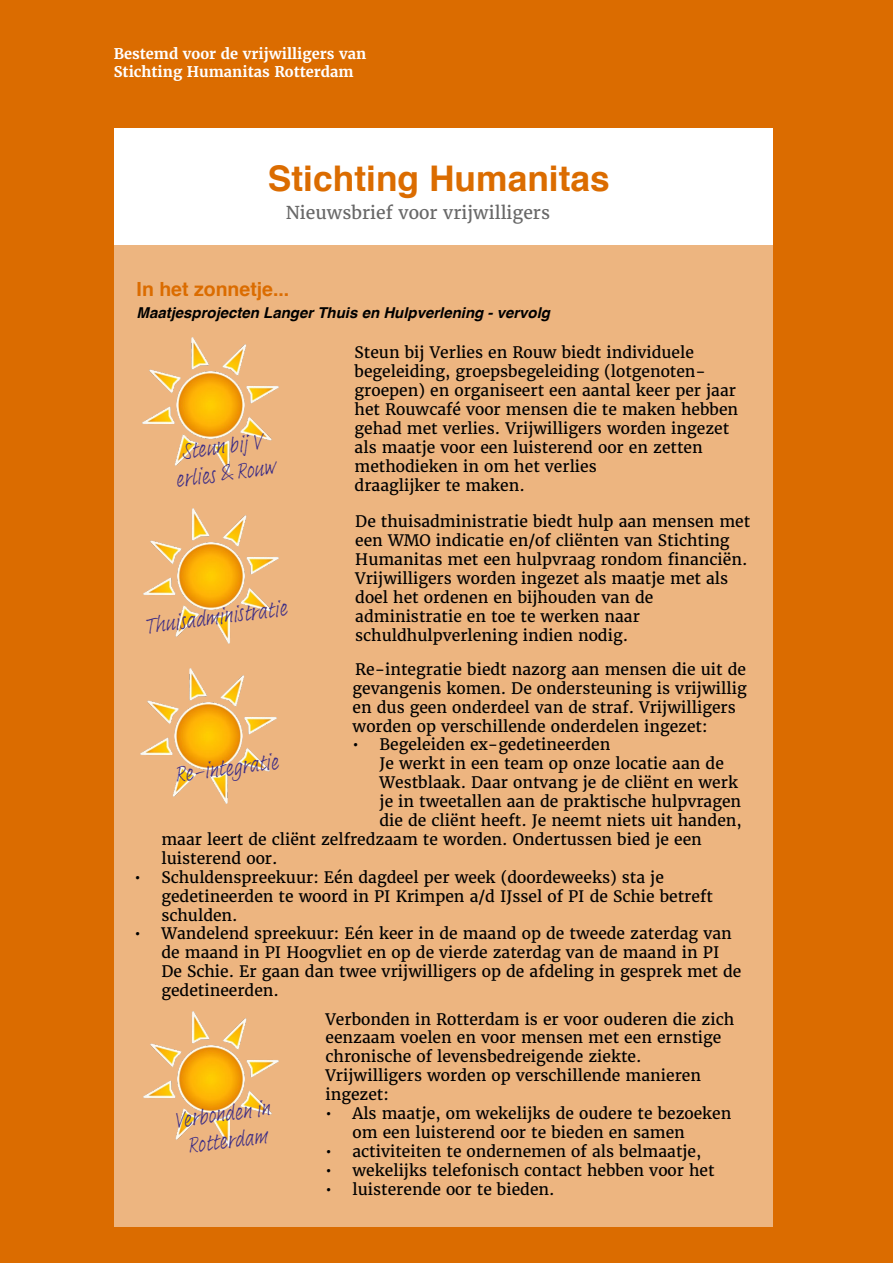
<style>
.page{position:relative;width:893px;height:1263px;background:#db6c00}
.page>*{position:absolute;margin:0;border:0;box-sizing:border-box;transform-origin:0 0}
.t1{font:700 35.4px "Helvetica";color:#db6c00}
.t2{font:22.5px/27px "Adobe Handwriting Frank";color:#3d2d85;text-align:center}
.t3{font:700 19.5px "Helvetica";color:#db6c00}
.t4{font:17.7px "Merriweather";color:#686868}
.t5{font:15.75px/18.9px "Merriweather";color:#000}
.t6{font:italic 700 15px "Helvetica";color:#000}
.t7{font:700 14.7px/17.5px "Merriweather";color:#fff}
</style>
<div class="page">
<div style="left:114px;top:128px;width:659px;height:1099px;background:#fff"></div>
<div style="left:113px;top:245px;width:667px;height:982px;background:#edb580"></div>
<img style="left:143px;top:337px;width:135px;height:135px">
<img style="left:144px;top:508px;width:135px;height:136px">
<img style="left:141px;top:669px;width:135px;height:135px">
<img style="left:144px;top:1011px;width:135px;height:135px">
<p class="t7" style="left:114px;top:45px;width:254px">Bestemd voor de vrijwilligers van<br>Stichting Humanitas Rotterdam</p>
<h1 class="t1" style="left:268px;top:150px;width:343px">Stichting Humanitas</h1>
<p class="t4" style="left:286px;top:202px;width:266px">Nieuwsbrief voor vrijwilligers</p>
<p class="t3" style="left:137px;top:274px;width:154px">In het zonnetje...</p>
<p class="t6" style="left:137px;top:300px;width:415px">Maatjesprojecten Langer Thuis en Hulpverlening - vervolg</p>
<p class="t5" style="left:355px;top:343px;width:385px">Steun bij Verlies en Rouw biedt individuele begeleiding, groepsbegeleiding (lotgenoten&shy;groepen) en organiseert een aantal keer per jaar het Rouwcafé voor mensen die te maken hebben gehad met verlies. Vrijwilligers worden ingezet als maatje voor een luisterend oor en zetten methodieken in om het verlies<br>draaglijker te maken.</p>
<h2 class="t2" style="left:170px;top:439px;width:102px;rotate:-7deg">Steun bij V erlies &amp; Rouw</h2>
<h2 class="t2" style="left:143px;top:612px;width:144px;rotate:-7deg">Thuisadministratie</h2>
<p class="t5" style="left:355px;top:512px;width:396px">De thuisadministratie biedt hulp aan mensen met een WMO indicatie en/of cliënten van Stichting Humanitas met een hulpvraag rondom financiën.<br>Vrijwilligers worden ingezet als maatje met als doel het ordenen en bijhouden van de administratie en toe te werken naar schuldhulpverlening indien nodig.</p>
<p class="t5" style="left:353px;top:660px;width:396px">Re-integratie biedt nazorg aan mensen die uit de gevangenis komen. De ondersteuning is vrijwillig en dus geen onderdeel van de straf. Vrijwilligers worden op verschillende onderdelen ingezet:</p>
<p class="t5" style="left:353px;top:735px;width:259px">• Begeleiden ex-gedetineerden</p>
<p class="t5" style="left:380px;top:754px;width:346px">Je werkt in een team op onze locatie aan de</p>
<p class="t5" style="left:380px;top:773px;width:360px">Westblaak. Daar ontvang je de cliënt en werk</p>
<p class="t5" style="left:380px;top:792px;width:363px">je in tweetallen aan de praktische hulpvragen</p>
<p class="t5" style="left:380px;top:811px;width:364px">die de cliënt heeft. Je neemt niets uit handen,</p>
<p class="t5" style="left:161px;top:830px;width:542px">maar leert de cliënt zelfredzaam te worden. Ondertussen bied je een</p>
<p class="t5" style="left:161px;top:849px;width:118px">luisterend oor.</p>
<p class="t5" style="left:161px;top:868px;width:553px;text-indent:-27px">• Schuldenspreekuur: Eén dagdeel per week (doordeweeks) sta je gedetineerden te woord in PI Krimpen a/d IJssel of PI de Schie betreft schulden.</p>
<p class="t5" style="left:161px;top:924px;width:581px;text-indent:-27px">• Wandelend spreekuur: Eén keer in de maand op de tweede zaterdag van de maand in PI Hoogvliet en op de vierde zaterdag van de maand in PI De Schie. Er gaan dan twee vrijwilligers op de afdeling in gesprek met de gedetineerden.</p>
<h2 class="t2" style="left:173px;top:761px;width:106px;rotate:-7deg">Re-integratie</h2>
<h2 class="t2" style="left:172px;top:1107px;width:98px;rotate:-7deg">Verbonden in<br>Rotterdam</h2>
<p class="t5" style="left:325px;top:1009px;width:410px">Verbonden in Rotterdam is er voor ouderen die zich eenzaam voelen en voor mensen met een ernstige chronische of levensbedreigende ziekte.<br>Vrijwilligers worden op verschillende manieren ingezet:</p>
<p class="t5" style="left:352px;top:1104px;width:380px;text-indent:-27px">• Als maatje, om wekelijks de oudere te bezoeken om een luisterend oor te bieden en samen</p>
<p class="t5" style="left:325px;top:1142px;width:377px">• activiteiten te ondernemen of als belmaatje,</p>
<p class="t5" style="left:325px;top:1161px;width:391px">• wekelijks telefonisch contact hebben voor het</p>
<p class="t5" style="left:325px;top:1180px;width:231px">• luisterende oor te bieden.</p>
</div>
